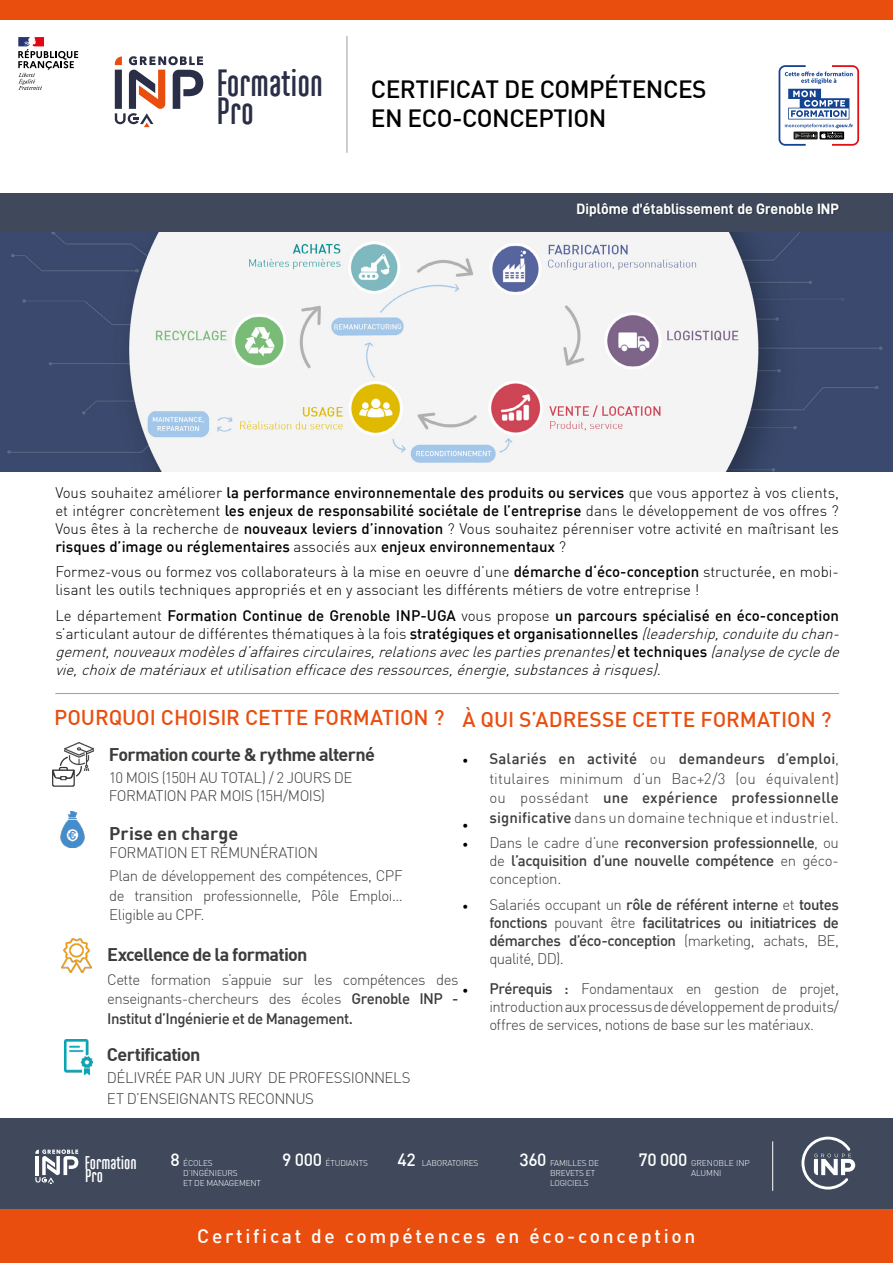
<style>
.page{position:relative;width:893px;height:1263px;background:#fff}
.page>*{position:absolute;margin:0;border:0;box-sizing:border-box;transform-origin:0 0}
.t1{font:700 37.8px/27.8px "Ando";color:#2a2e46}
.t2{font:500 24.45px/29.4px "DIN";letter-spacing:-.02em;color:#000}
.t3{font:500 21px "DIN";letter-spacing:-.005em;color:#e94e0f}
.t4{font:500 19.2px "DIN";letter-spacing:.14em;color:#fff}
.t5{font:700 18.3px/13.5px "Ando";color:#fff}
.t6{font:700 18px "DIN";letter-spacing:-.04em;color:#3c3c3b}
.t7{font:700 18px "DIN";color:#3c3c3b}
.t8{font:300 15px/19.5px "DIN";letter-spacing:-.035em;color:#3c3c3b}
.t9{font:300 15px/18px "DIN";color:#000;text-align:justify}
.t10{font:italic 300 15px/18px "DIN";color:#000}
.t11{font:500 15px/18px "DIN";letter-spacing:-.025em;color:#3c3c3b;text-align:justify}
.t12{font:15px "D DIN Bold";color:#fff}
.t13{font:15px "Minion Pro";color:#000}
.t14{font:300 8.4px/10.1px "DIN";letter-spacing:-.02em;color:#fff}
.t15{font:300 8.4px/10.1px "DIN";color:#fff}
.s1{font-weight:500}
.s2{font-style:normal}
.s3{font-weight:500;font-style:normal}
.s4{font-family:"Minion Pro";font-weight:400;color:#000}
.s5{font-weight:300}
.s6{font-weight:500;font-size:17.4px}
</style>
<div class="page">
<div style="left:0;top:193px;width:893px;height:40px;background:#3f495b"></div>
<div style="left:578px;top:204px;width:261px;height:13px;background:#000;opacity:.25"></div>
<hr style="left:55px;top:693px;width:784px;height:1px;background:#9d9d9c">
<img style="left:62px;top:938px;width:29px;height:35px">
<img style="left:64px;top:743px;width:30px;height:28px">
<svg style="left:52px;top:755px;width:31px;height:32px"></svg>
<img style="left:60px;top:811px;width:25px;height:36px">
<img style="left:64px;top:1040px;width:28px;height:34px">
<div style="left:0;top:0;width:893px;height:19px;background:#e94e0f"></div>
<div style="left:0;top:1119px;width:893px;height:144px;background:#3f495b"></div>
<svg style="left:801px;top:1137px;width:54px;height:52px"></svg>
<hr style="left:772px;top:1141px;width:1px;height:50px;background:#fff">
<svg style="left:35px;top:1149px;width:43px;height:35px"></svg>
<div style="left:0;top:1209px;width:893px;height:54px;background:#e94e0f"></div>
<img style="left:0;top:232px;width:893px;height:239px">
<hr style="left:347px;top:36px;width:1px;height:117px;background:#9d9d9c">
<svg style="left:18px;top:37px;width:60px;height:53px"></svg>
<svg style="left:115px;top:56px;width:88px;height:71px"></svg>
<svg style="left:779px;top:65px;width:80px;height:81px"></svg>
<h1 class="t1" style="left:217px;top:70px;width:108px">Formation<br>Pro</h1>
<h2 class="t2" style="left:371px;top:73px;width:337px">CERTIFICAT DE COMPÉTENCES<br>EN ECO-CONCEPTION</h2>
<p class="t12" style="left:577px;top:200px;width:264px">Diplôme d’établissement de Grenoble INP</p>
<p class="t9" style="left:55px;top:483px;width:785px">Vous souhaitez améliorer <span class="s1">la performance environnementale des produits ou services</span> que vous apportez à vos clients, et intégrer concrètement <span class="s1">les enjeux de responsabilité sociétale de l’entreprise</span> dans le développement de vos offres ?<br>Vous êtes à la recherche de <span class="s1">nouveaux leviers d’innovation</span> ? Vous souhaitez pérenniser votre activité en maîtrisant les <span class="s1">risques d’image ou réglementaires</span> associés aux <span class="s1">enjeux environnementaux</span> ?</p>
<p class="t9" style="left:55px;top:563px;width:785px">Formez-vous ou formez vos collaborateurs à la mise en oeuvre d’une <span class="s1">démarche d‘éco-conception</span> structurée, en mobi&shy;lisant les outils techniques appropriés et en y associant les différents métiers de votre entreprise !</p>
<p class="t10" style="left:55px;top:606px;width:790px"><span class="s2">Le département</span> <span class="s3">Formation Continue de Grenoble INP-UGA</span> <span class="s2">vous propose</span> <span class="s3">un parcours spécialisé en éco-conception </span><span class="s2">s’articulant autour de différentes thématiques à la fois</span> <span class="s3">stratégiques et organisationnelles</span> (leadership,conduiteduchan&shy;gement,nouveauxmodèlesd’affairescirculaires,relationsaveclespartiesprenantes)<span class="s3">e t t e c h n i q u e s</span> (analysedecyclede vie,choixdematériauxetutilisationefficacedesressources,énergie,substancesàrisques).</p>
<h3 class="t3" style="left:462px;top:706px;width:371px">À QUI S’ADRESSE CETTE FORMATION ?</h3>
<p class="t8" style="left:489px;top:749px;width:351px;text-align:justify;text-indent:-27px"><span class="s4">•</span> <span class="s1">Salariés en activité</span> ou <span class="s1">demandeurs d’emploi</span>, titulaires minimum d’un Bac+2/3 (ou équivalent) ou possédant <span class="s1">une expérience professionnelle significative</span> dans un domaine technique et industriel.</p>
<p class="t13" style="left:462px;top:814px;width:7px">•</p>
<p class="t11" style="left:489px;top:833px;width:351px;text-indent:-27px"><span class="s4">•</span> <span class="s5">Dans le cadre d’une</span> reconversion professionnelle<span class="s5">, ou de</span> l’acquisition d’une nouvelle compétence <span class="s5">en géco&shy;conception.</span></p>
<p class="t11" style="left:489px;top:895px;width:351px;text-indent:-27px"><span class="s4">•</span> <span class="s5">Salariés occupant un</span> rôle de référent interne <span class="s5">et</span> toutes fonctions <span class="s5">pouvant être</span> facilitatrices ou initiatrices de démarches d’éco-conception <span class="s5">(marketing, achats, BE, qualité, DD).</span></p>
<p class="t8" style="left:489px;top:979px;width:351px;line-height:18px;text-align:justify;text-indent:-27px"><span class="s4">•</span> <span class="s1">Prérequis :</span> Fondamentaux en gestion de projet, introduction aux processus de développement de produits/ offres de services, notions de base sur les matériaux.</p>
<h3 class="t3" style="left:54px;top:704px;width:392px">POURQUOI CHOISIR CETTE FORMATION ?</h3>
<p class="t6" style="left:109px;top:742px;width:268px">Formation courte &amp; rythme alterné</p>
<p class="t8" style="left:109px;top:768px;width:245px;line-height:18px">10 MOIS (150H AU TOTAL) / 2 JOURS DE<br>FORMATION PAR MOIS (15H/MOIS)</p>
<p class="t7" style="left:109px;top:821px;width:130px">Prise en charge</p>
<p class="t8" style="left:109px;top:840px;width:295px;line-height:23.7px">FORMATION ET RÉMUNÉRATION<br>Plan de développement des compétences, CPF</p>
<p class="t8" style="left:109px;top:886px;width:295px">de transition professionnelle, Pôle Emploi...<br>Eligible au CPF.</p>
<p class="t6" style="left:107px;top:942px;width:202px">Excellence de la formation</p>
<p class="t8" style="left:107px;top:969px;width:353px;text-align:justify">Cette formation s’appuie sur les compétences des enseignants-chercheurs des écoles <span class="s1">Grenoble INP - Institut d’Ingénierie et de Management.</span></p>
<p class="t6" style="left:107px;top:1042px;width:95px">Certification</p>
<p class="t8" style="left:107px;top:1067px;width:305px;line-height:21px">DÉLIVRÉE PAR UN JURY DE PROFESSIONNELS<br>ET D’ENSEIGNANTS RECONNUS</p>
<p class="t5" style="left:85px;top:1156px;width:53px">Formation<br>Pro</p>
<p class="t14" style="left:183px;top:1157px;width:79px;text-indent:-13px"><span class="s6">8</span> ÉCOLES<br>D’INGÉNIEURS<br>ET DE MANAGEMENT</p>
<p class="t14" style="left:550px;top:1157px;width:51px;text-indent:-31px"><span class="s6">360</span> FAMILLES DE<br>BREVETS ET<br>LOGICIELS</p>
<p class="t14" style="left:282px;top:1157px;width:87px"><span class="s6">9 000</span> ÉTUDIANTS</p>
<p class="t14" style="left:398px;top:1157px;width:82px"><span class="s6">42</span> LABORATOIRES</p>
<p class="t15" style="left:691px;top:1157px;width:60px;text-indent:-52px"><span class="s6">70 000</span> GRENOBLE INP<br>ALUMNI</p>
<p class="t4" style="left:197px;top:1224px;width:500px">Certificat de compétences en éco-conception</p>
</div>
